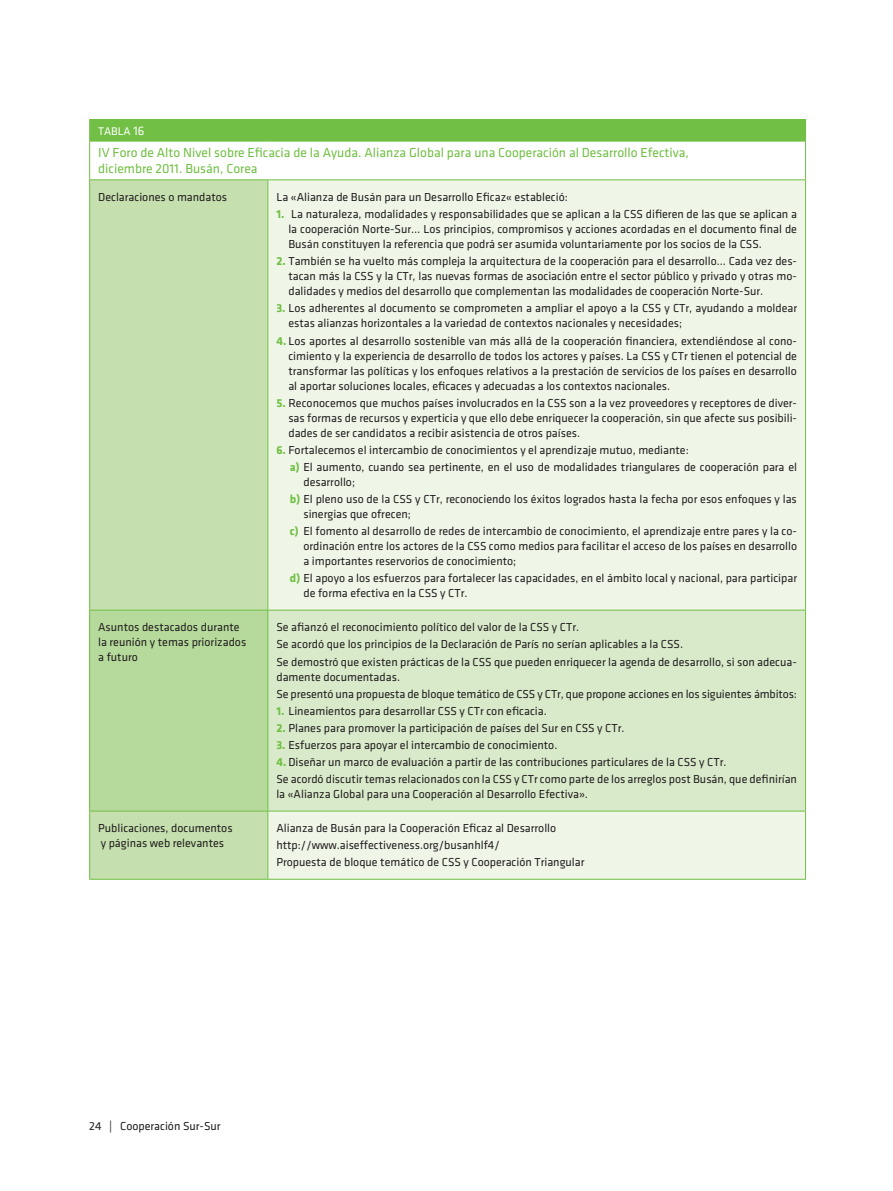
<style>
.page{position:relative;width:893px;height:1191px;background:#fff}
.page>*{position:absolute;margin:0;border:0;box-sizing:border-box;transform-origin:0 0}
.t1{font:13.5px/16.5px "Klavika";color:#71bf44}
.t2{font:12px/15px "Klavika";color:#231f20}
.t3{font:11.55px "Klavika Regular Plain SC900";color:#fff}
.s1{font-size:12.75px}
.s2{font-weight:700;color:#71bf44}
</style>
<div class="page">
<div style="left:90px;top:119px;width:715px;height:22px;background:#71bf44"></div>
<div style="left:90px;top:180px;width:177px;height:699px;background:#c5e0ae"></div>
<div style="left:268px;top:180px;width:537px;height:699px;background:#eff6e8"></div>
<div style="left:90px;top:610px;width:178px;height:201px;background:#b6da9b"></div>
<div style="left:268px;top:610px;width:537px;height:201px;background:#d9eaca"></div>
<hr style="left:89px;top:119px;width:179px;height:1px;background:#71bf44">
<svg style="left:89px;top:120px;width:1px;height:21px"></svg>
<hr style="left:268px;top:119px;width:538px;height:1px;background:#71bf44">
<svg style="left:805px;top:120px;width:1px;height:21px"></svg>
<hr style="left:89px;top:141px;width:179px;height:1px;background:#71bf44">
<hr style="left:89px;top:141px;width:1px;height:38px;background:#71bf44">
<hr style="left:268px;top:141px;width:538px;height:1px;background:#71bf44">
<hr style="left:805px;top:141px;width:1px;height:38px;background:#71bf44">
<hr style="left:89px;top:179px;width:179px;height:1px;background:#71bf44">
<hr style="left:89px;top:180px;width:1px;height:430px;background:#71bf44">
<hr style="left:268px;top:179px;width:538px;height:1px;background:#71bf44">
<hr style="left:267px;top:180px;width:1px;height:430px;background:#71bf44">
<hr style="left:805px;top:180px;width:1px;height:430px;background:#71bf44">
<hr style="left:89px;top:610px;width:179px;height:1px;background:#71bf44">
<hr style="left:89px;top:610px;width:1px;height:200px;background:#71bf44">
<hr style="left:268px;top:610px;width:538px;height:1px;background:#71bf44">
<hr style="left:267px;top:610px;width:1px;height:200px;background:#71bf44">
<hr style="left:805px;top:610px;width:1px;height:200px;background:#71bf44">
<hr style="left:89px;top:810px;width:179px;height:1px;background:#71bf44">
<hr style="left:89px;top:811px;width:1px;height:68px;background:#71bf44">
<hr style="left:268px;top:810px;width:538px;height:1px;background:#71bf44">
<hr style="left:267px;top:811px;width:1px;height:68px;background:#71bf44">
<hr style="left:805px;top:811px;width:1px;height:68px;background:#71bf44">
<hr style="left:89px;top:879px;width:179px;height:1px;background:#71bf44">
<hr style="left:268px;top:879px;width:538px;height:1px;background:#71bf44">
<p class="t3" style="left:98px;top:125px;width:48px">tabla <span class="s1">16</span></p>
<p class="t1" style="left:98px;top:144px;width:592px">IV Foro de Alto Nivel sobre Eficacia de la Ayuda. Alianza Global para una Cooperación al Desarrollo Efectiva, diciembre 2011. Busán, Corea</p>
<p class="t2" style="left:98px;top:190px;width:131px">Declaraciones o mandatos</p>
<p class="t2" style="left:276px;top:190px;width:293px">La «Alianza de Busán para un Desarrollo Eficaz« estableció:</p>
<p class="t2" style="left:288px;top:207px;width:510px;text-align:justify;text-indent:-12px"><span class="s2">1.</span> La naturaleza, modalidades y responsabilidades que se aplican a la CSS difieren de las que se aplican a la cooperación Norte-Sur… Los principios, compromisos y acciones acordadas en el documento final de Busán constituyen la referencia que podrá ser asumida voluntariamente por los socios de la CSS.</p>
<p class="t2" style="left:288px;top:254px;width:510px;text-align:justify;text-indent:-12px"><span class="s2">2.</span> También se ha vuelto más compleja la arquitectura de la cooperación para el desarrollo... Cada vez des&shy;tacan más la CSS y la CTr, las nuevas formas de asociación entre el sector público y privado y otras mo&shy;dalidades y medios del desarrollo que complementan las modalidades de cooperación Norte-Sur.</p>
<p class="t2" style="left:288px;top:301px;width:510px;text-indent:-12px"><span class="s2">3.</span> Los adherentes al documento se comprometen a ampliar el apoyo a la CSS y CTr, ayudando a moldear estas alianzas horizontales a la variedad de contextos nacionales y necesidades;</p>
<p class="t2" style="left:288px;top:333px;width:510px;text-align:justify;text-indent:-12px"><span class="s2">4.</span> Los aportes al desarrollo sostenible van más allá de la cooperación financiera, extendiéndose al cono&shy;cimiento y la experiencia de desarrollo de todos los actores y países. La CSS y CTr tienen el potencial de transformar las políticas y los enfoques relativos a la prestación de servicios de los países en desarrollo al aportar soluciones locales, eficaces y adecuadas a los contextos nacionales.</p>
<p class="t2" style="left:288px;top:395px;width:510px;text-align:justify;text-indent:-12px"><span class="s2">5.</span> Reconocemos que muchos países involucrados en la CSS son a la vez proveedores y receptores de diver&shy;sas formas de recursos y experticia y que ello debe enriquecer la cooperación, sin que afecte sus posibili&shy;dades de ser candidatos a recibir asistencia de otros países.</p>
<p class="t2" style="left:290px;top:441px;width:509px;line-height:17.1px;text-indent:-14px"><span class="s2">6.</span> Fortalecemos el intercambio de conocimientos y el aprendizaje mutuo, mediante:<br><span class="s2">a)</span> El aumento, cuando sea pertinente, en el uso de modalidades triangulares de cooperación para el</p>
<p class="t2" style="left:290px;top:473px;width:508px;line-height:17.1px;text-indent:14px">desarrollo;<br><span class="s2">b)</span> El pleno uso de la CSS y CTr, reconociendo los éxitos logrados hasta la fecha por esos enfoques y las</p>
<p class="t2" style="left:290px;top:506px;width:509px;line-height:17.1px;text-indent:14px">sinergias que ofrecen;<br><span class="s2">c)</span> El fomento al desarrollo de redes de intercambio de conocimiento, el aprendizaje entre pares y la co-</p>
<p class="t2" style="left:303px;top:539px;width:495px">ordinación entre los actores de la CSS como medios para facilitar el acceso de los países en desarrollo a importantes reservorios de conocimiento;</p>
<p class="t2" style="left:303px;top:571px;width:495px;text-indent:-14px"><span class="s2">d)</span> El apoyo a los esfuerzos para fortalecer las capacidades, en el ámbito local y nacional, para participar de forma efectiva en la CSS y CTr.</p>
<p class="t2" style="left:98px;top:620px;width:150px">Asuntos destacados durante la reunión y temas priorizados a futuro</p>
<p class="t2" style="left:276px;top:619px;width:522px;line-height:17.1px">Se afianzó el reconocimiento político del valor de la CSS y CTr.<br>Se acordó que los principios de la Declaración de París no serían aplicables a la CSS.<br>Se demostró que existen prácticas de la CSS que pueden enriquecer la agenda de desarrollo, si son adecua-</p>
<p class="t2" style="left:276px;top:668px;width:522px;line-height:17.1px">damente documentadas.<br>Se presentó una propuesta de bloque temático de CSS y CTr, que propone acciones en los siguientes ámbitos:</p>
<p class="t2" style="left:276px;top:703px;width:272px"><span class="s2">1.</span> Lineamientos para desarrollar CSS y CTr con eficacia.</p>
<p class="t2" style="left:276px;top:720px;width:350px"><span class="s2">2.</span> Planes para promover la participación de países del Sur en CSS y CTr.</p>
<p class="t2" style="left:276px;top:737px;width:283px"><span class="s2">3.</span> Esfuerzos para apoyar el intercambio de conocimiento.</p>
<p class="t2" style="left:276px;top:754px;width:522px;line-height:17.1px"><span class="s2">4.</span> Diseñar un marco de evaluación a partir de las contribuciones particulares de la CSS y CTr.<br>Se acordó discutir temas relacionados con la CSS y CTr como parte de los arreglos post Busán, que definirían</p>
<p class="t2" style="left:276px;top:787px;width:313px">la «Alianza Global para una Cooperación al Desarrollo Efectiva».</p>
<p class="t2" style="left:98px;top:821px;width:136px">Publicaciones, documentos y páginas web relevantes</p>
<p class="t2" style="left:276px;top:820px;width:310px;line-height:17.1px">Alianza de Busán para la Cooperación Eficaz al Desarrollo http://www.aiseffectiveness.org/busanhlf4/<br>Propuesta de bloque temático de CSS y Cooperación Triangular</p>
<p class="t2" style="left:89px;top:1118px;width:133px">24 | Cooperación Sur-Sur</p>
</div>
